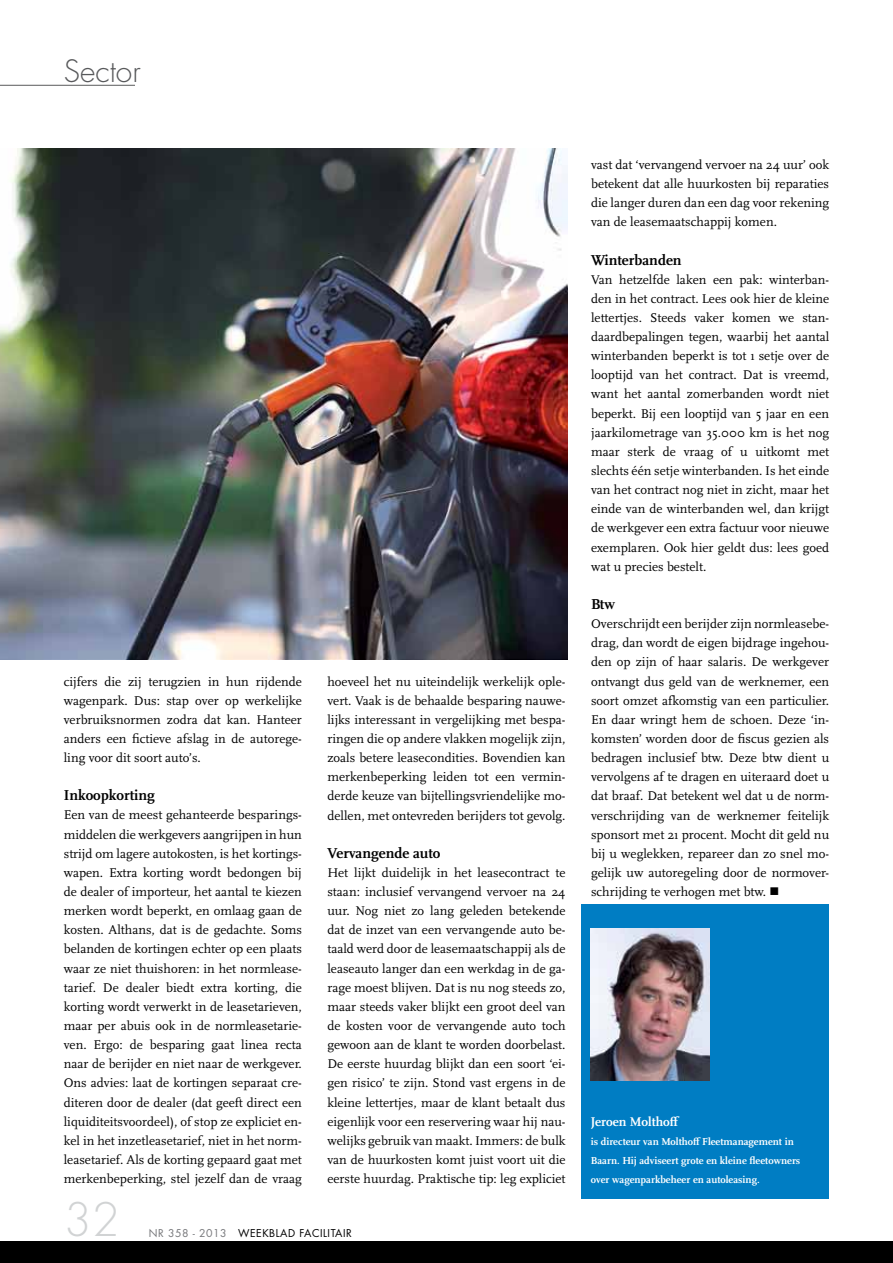
<style>
.page{position:relative;width:893px;height:1263px;background:#fff}
.page>*{position:absolute;margin:0;border:0;box-sizing:border-box;transform-origin:0 0}
.t1{font:300 45px "Futura Std";color:#d1d3d4}
.t2{font:300 30px "Futura Std";color:#58595b}
.t3{font:700 15px "Scala OT";color:#000}
.t4{font:13.2px/19.2px "Scala OT";color:#000;text-align:justify}
.t5{font:700 13.2px "Scala OT";color:#fff}
.t6{font:700 10.5px/19.2px "Scala OT";color:#fff}
.t7{font:10.5px "Futura Std";letter-spacing:.05em;color:#000}
.s1{color:#77787b}
</style>
<div class="page">
<div style="left:0;top:1242px;width:892px;height:21px;background:#000"></div>
<hr style="left:0;top:85px;width:135px;height:1px;background:#58595b">
<div style="left:582px;top:905px;width:247px;height:294px;background:#007dc3"></div>
<img style="left:591px;top:928px;width:119px;height:152px">
<img style="left:0;top:149px;width:567px;height:510px">
<h2 class="t2" style="left:64px;top:53px;width:78px">Sector</h2>
<p class="t4" style="left:64px;top:672px;width:240px">cijfers die zij terugzien in hun rijdende wagenpark. Dus: stap over op werkelijke verbruiksnormen zodra dat kan. Hanteer anders een fictieve afslag in de autorege&shy;ling voor dit soort auto’s.</p>
<p class="t3" style="left:64px;top:787px;width:93px">Inkoopkorting</p>
<p class="t4" style="left:64px;top:806px;width:240px">Een van de meest gehanteerde besparings&shy;middelen die werkgevers aangrijpen in hun strijd om lagere autokosten, is het kortings&shy;wapen. Extra korting wordt bedongen bij de dealer of importeur, het aantal te kiezen merken wordt beperkt, en omlaag gaan de kosten. Althans, dat is de gedachte. Soms belanden de kortingen echter op een plaats waar ze niet thuishoren: in het normlease&shy;tarief. De dealer biedt extra korting, die korting wordt verwerkt in de leasetarieven, maar per abuis ook in de normleasetarie&shy;ven. Ergo: de besparing gaat linea recta naar de berijder en niet naar de werkgever.<br>Ons advies: laat de kortingen separaat cre&shy;diteren door de dealer (dat geeft direct een liquiditeitsvoordeel), of stop ze expliciet en&shy;kel in het inzetleasetarief, niet in het norm&shy;leasetarief. Als de korting gepaard gaat met merkenbeperking, stel jezelf dan de vraag</p>
<p class="t4" style="left:327px;top:672px;width:240px">hoeveel het nu uiteindelijk werkelijk ople&shy;vert. Vaak is de behaalde besparing nauwe&shy;lijks interessant in vergelijking met bespa&shy;ringen die op andere vlakken mogelijk zijn, zoals betere leasecondities. Bovendien kan merkenbeperking leiden tot een vermin&shy;derde keuze van bijtellingsvriendelijke mo&shy;dellen, met ontevreden berijders tot gevolg.</p>
<p class="t3" style="left:327px;top:844px;width:115px">Vervangende auto</p>
<p class="t4" style="left:327px;top:863px;width:240px">Het lijkt duidelijk in het leasecontract te staan: inclusief vervangend vervoer na 24 uur. Nog niet zo lang geleden betekende dat de inzet van een vervangende auto be&shy;taald werd door de leasemaatschappij als de leaseauto langer dan een werkdag in de ga&shy;rage moest blijven. Dat is nu nog steeds zo, maar steeds vaker blijkt een groot deel van de kosten voor de vervangende auto toch gewoon aan de klant te worden doorbelast.<br>De eerste huurdag blijkt dan een soort ‘ei&shy;gen risico’ te zijn. Stond vast ergens in de kleine lettertjes, maar de klant betaalt dus eigenlijk voor een reservering waar hij nau&shy;welijks gebruik van maakt. Immers: de bulk van de huurkosten komt juist voort uit die eerste huurdag. Praktische tip: leg expliciet</p>
<h1 class="t1" style="left:64px;top:1192px;width:57px">32</h1>
<p class="t7" style="left:149px;top:1226px;width:205px"><span class="s1">NR 358 - 2013</span> WEEKBLAD FACILITAIR</p>
<p class="t4" style="left:591px;top:155px;width:240px">vast dat ‘vervangend vervoer na 24 uur’ ook betekent dat alle huurkosten bij reparaties die langer duren dan een dag voor rekening van de leasemaatschappij komen.</p>
<p class="t3" style="left:591px;top:251px;width:92px">Winterbanden</p>
<p class="t4" style="left:591px;top:270px;width:240px">Van hetzelfde laken een pak: winterban&shy;den in het contract. Lees ook hier de kleine lettertjes. Steeds vaker komen we stan&shy;daardbepalingen tegen, waarbij het aantal winterbanden beperkt is tot 1 setje over de looptijd van het contract. Dat is vreemd, want het aantal zomerbanden wordt niet beperkt. Bij een looptijd van 5 jaar en een jaarkilometrage van 35.000 km is het nog maar sterk de vraag of u uitkomt met slechts één setje winterbanden. Is het einde van het contract nog niet in zicht, maar het einde van de winterbanden wel, dan krijgt de werkgever een extra factuur voor nieuwe exemplaren. Ook hier geldt dus: lees goed wat u precies bestelt.</p>
<p class="t3" style="left:591px;top:596px;width:25px">Btw</p>
<p class="t4" style="left:591px;top:614px;width:240px">Overschrijdt een berijder zijn normleasebe&shy;drag, dan wordt de eigen bijdrage ingehou&shy;den op zijn of haar salaris. De werkgever ontvangt dus geld van de werknemer, een soort omzet afkomstig van een particulier.<br>En daar wringt hem de schoen. Deze ‘in&shy;komsten’ worden door de fiscus gezien als bedragen inclusief btw. Deze btw dient u vervolgens af te dragen en uiteraard doet u dat braaf. Dat betekent wel dat u de norm&shy;verschrijding van de werknemer feitelijk sponsort met 21 procent. Mocht dit geld nu bij u weglekken, repareer dan zo snel mo&shy;gelijk uw autoregeling door de normover&shy;schrijding te verhogen met btw.</p>
<p class="t5" style="left:591px;top:1114px;width:90px">Jeroen Molthoff</p>
<p class="t6" style="left:591px;top:1132px;width:211px">is directeur van Molthoff Fleetmanagement in<br>Baarn. Hij adviseert grote en kleine fleetowners over wagenparkbeheer en autoleasing.</p>
</div>
